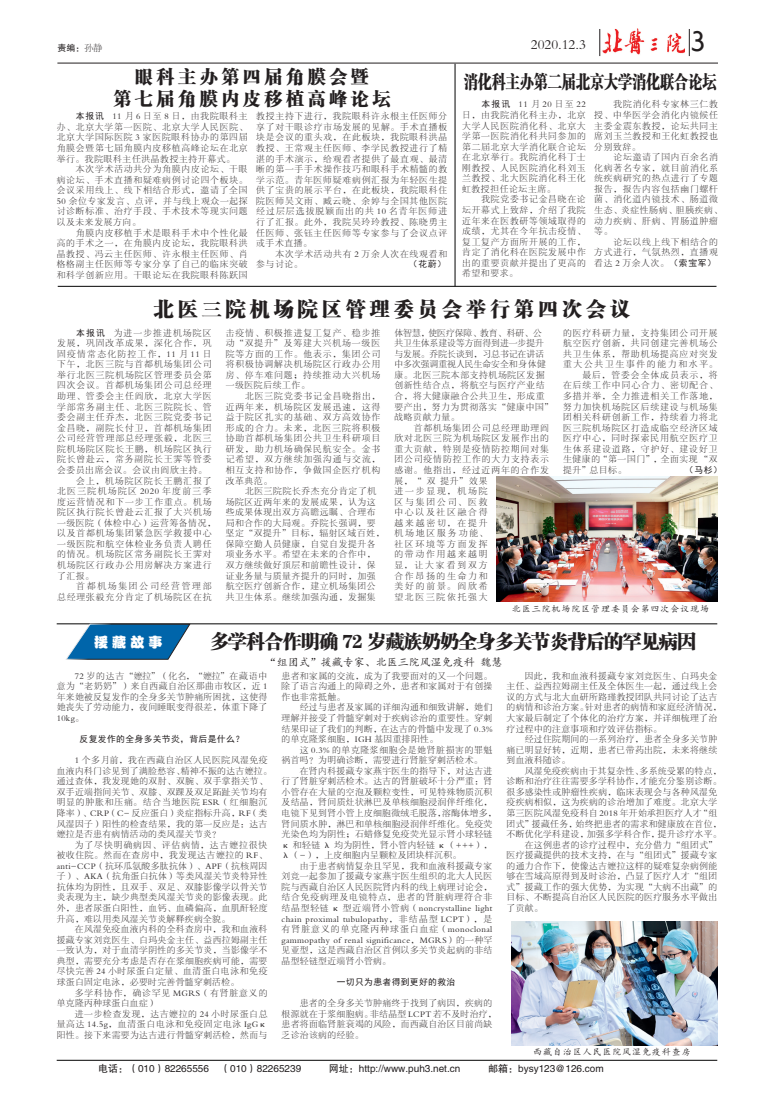
<style>
.page{position:relative;width:774px;height:1117px;background:#fff}
.page>*{position:absolute;margin:0;border:0;box-sizing:border-box;transform-origin:0 0}
.t1{font:30px "Shruti";color:#231f20}
.t2{font:20px "FZCSK GBK1 0";letter-spacing:.2em;color:#231f20}
.t3{font:19px "FZCSK GBK1 0";letter-spacing:-.04em;color:#231f20}
.t4{font:18px "FZCSK GBK1 0";letter-spacing:.2em;color:#231f20}
.t5{font:18px "FZCSK GBK1 0";color:#231f20;scale:.78 1}
.t6{font:14px "FZSYJW GB1 0";color:#231f20}
.t7{font:14px "FZPWJW GB1 0";color:#fff}
.t8{font:11px "Kai Ti";color:#231f20}
.t9{font:10px "FZHTK GBK1 0";color:#231f20}
.t10{font:9px "Kai Ti";letter-spacing:.1em;color:#231f20}
.t11{font:9px "FZHTK GBK1 0";color:#231f20}
.t12{font:8.8px/10.6px "FZSYK GBK1 0";letter-spacing:.07em;color:#231f20;text-align:justify}
.t13{font:8.8px/10.6px "FZSYK GBK1 0";letter-spacing:.045em;color:#231f20}
.t14{font:8.8px/10.6px "FZSYK GBK1 0";letter-spacing:.2em;color:#231f20}
.t15{font:8.8px/10.6px "FZSYK GBK1 0";letter-spacing:.105em;color:#231f20}
.t16{font:8.8px/10.6px "FZSYK GBK1 0";letter-spacing:.04em;color:#231f20}
.t17{font:8.8px/10.6px "FZSYK GBK1 0";letter-spacing:.09em;color:#231f20}
.t18{font:8.8px "Sim Hei";letter-spacing:.04em;color:#231f20}
.s1{font-family:"FZSYJW GB1 0"}
.s2{font-family:"Sim Hei"}
</style>
<div class="page">
<hr style="left:57px;top:63px;width:661px;height:1px;background:#231f20">
<svg style="left:599px;top:29px;width:1px;height:27px"></svg>
<svg style="left:689px;top:29px;width:1px;height:27px"></svg>
<img style="left:602px;top:28px;width:83px;height:27px">
<hr style="left:57px;top:1060px;width:660px;height:1px;background:#030303">
<hr style="left:58px;top:286px;width:658px;height:1px;background:#030303">
<hr style="left:57px;top:624px;width:660px;height:1px;background:#030303">
<hr style="left:455px;top:64px;width:1px;height:222px;background:#030303">
<svg style="left:66px;top:624px;width:124px;height:35px"></svg>
<img style="left:511px;top:921px;width:206px;height:125px">
<img style="left:496px;top:477px;width:221px;height:125px">
<p class="t11" style="left:57px;top:43px;width:47px">责编：<span class="s1">孙静</span></p>
<p class="t6" style="left:531px;top:37px;width:57px">2020.12.3</p>
<p class="t1" style="left:690px;top:23px;width:19px">3</p>
<p class="t4" style="left:135px;top:66px;width:235px">眼科主办第四届角膜会暨</p>
<p class="t4" style="left:113px;top:88px;width:279px">第七届角膜内皮移植高峰论坛</p>
<p class="t12" style="left:57px;top:111px;width:193px;text-indent:19px"><span class="s2">本报讯</span> 11 月 6 日至 8 日，由我院眼科主办、北京大学第一医院、北京大学人民医院、北京大学国际医院 3 家医院眼科协办的第四届角膜会暨第七届角膜内皮移植高峰论坛在北京举行。我院眼科主任洪晶教授主持开幕式。</p>
<p class="t12" style="left:57px;top:164px;width:193px;text-indent:19px">本次学术活动共分为角膜内皮论坛、干眼病论坛、手术直播和疑难病例讨论四个板块。会议采用线上、线下相结合形式，邀请了全国50 余位专家发言、点评，并与线上观众一起探讨诊断标准、治疗手段、手术技术等现实问题以及未来发展方向。</p>
<p class="t12" style="left:57px;top:227px;width:193px;text-indent:19px">角膜内皮移植手术是眼科手术中个性化最高的手术之一，在角膜内皮论坛，我院眼科洪晶教授、冯云主任医师、许永根主任医师、肖格格副主任医师等专家分享了自己的临床突破和科学创新应用。干眼论坛在我院眼科陈跃国</p>
<p class="t12" style="left:256px;top:111px;width:193px">教授主持下进行，我院眼科许永根主任医师分享了对干眼诊疗市场发展的见解。手术直播板块是会议的重头戏，在此板块，我院眼科洪晶教授、王常观主任医师、李学民教授进行了精湛的手术演示，给观看者提供了最直观、最清晰的第一手手术操作技巧和眼科手术精髓的教学示范。青年医师疑难病例汇报为年轻医生提供了宝贵的展示平台，在此板块，我院眼科住院医师吴文雨、臧云晓、余婷与全国其他医院经过层层选拔脱颖而出的共 10 名青年医师进行了汇报。此外，我院吴玲玲教授、陈晓勇主任医师、张钰主任医师等专家参与了会议点评或手术直播。</p>
<p class="t17" style="left:256px;top:249px;width:193px;text-indent:19px">本次学术活动共有 2 万余人次在线观看和参与讨论。</p>
<p class="t18" style="left:409px;top:260px;width:39px">（花蔚）</p>
<p class="t5" style="left:464px;top:71px;width:325px">消化科主办第二届北京大学消化联合论坛</p>
<p class="t12" style="left:462px;top:99px;width:125px;text-indent:19px"><span class="s2">本报讯</span> 11 月 20 日至 22日，由我院消化科主办，北京大学人民医院消化科、北京大学第一医院消化科共同参加的第二届北京大学消化联合论坛在北京举行。我院消化科丁士刚教授、人民医院消化科刘玉兰教授、北大医院消化科王化虹教授担任论坛主席。</p>
<p class="t12" style="left:462px;top:194px;width:125px;text-indent:19px">我院党委书记金昌晓在论坛开幕式上致辞，介绍了我院近年来在医教研等领域取得的成绩，尤其在今年抗击疫情、复工复产方面所开展的工作，肯定了消化科在医院发展中作出的重要贡献并提出了更高的希望和要求。</p>
<p class="t12" style="left:594px;top:99px;width:125px;text-indent:19px">我院消化科专家林三仁教授、中华医学会消化内镜候任主委金震东教授，论坛共同主席刘玉兰教授和王化虹教授也分别致辞。</p>
<p class="t17" style="left:594px;top:152px;width:130px;text-indent:19px">论坛邀请了国内百余名消化病著名专家，就目前消化系统疾病研究的热点进行了专题报告，报告内容包括幽门螺杆菌、消化道内镜技术、肠道微生态、炎症性肠病、胆胰疾病、动力疾病、肝病、胃肠道肿瘤等。</p>
<p class="t12" style="left:594px;top:237px;width:125px;text-indent:19px">论坛以线上线下相结合的方式进行，气氛热烈，直播观看达 2 万余人次。<span class="s2">（索宝军）</span></p>
<p class="t2" style="left:154px;top:298px;width:478px">北医三院机场院区管理委员会举行第四次会议</p>
<p class="t12" style="left:57px;top:328px;width:156px;text-indent:19px"><span class="s2">本报讯</span> 为进一步推进机场院区发展，巩固改革成果，深化合作，巩固疫情常态化防控工作，11 月 11 日下午，北医三院与首都机场集团公司举行北医三院机场院区管理委员会第四次会议。首都机场集团公司总经理助理、管委会主任阎欣，北京大学医学部常务副主任、北医三院院长、管委会副主任乔杰，北医三院党委书记金昌晓，副院长付卫，首都机场集团公司经营管理部总经理张毅，北医三院机场院区院长王鹏，机场院区执行院长曾赴云，常务副院长王霁等管委会委员出席会议。会议由阎欣主持。</p>
<p class="t15" style="left:57px;top:475px;width:160px;text-indent:19px">会上，机场院区院长王鹏汇报了北医三院机场院区 2020 年度前三季度运营情况和下一步工作重点。机场院区执行院长曾赴云汇报了大兴机场一级医院（体检中心）运营筹备情况，以及首都机场集团紧急医学救援中心一级医院和航空体检业务负责人聘任的情况。机场院区常务副院长王霁对机场院区行政办公用房解决方案进行了汇报。</p>
<p class="t15" style="left:57px;top:581px;width:156px;text-align:right">首都机场集团公司经营管理部<br>总经理张毅充分肯定了机场院区在抗</p>
<p class="t12" style="left:226px;top:328px;width:156px">击疫情、积极推进复工复产、稳步推动“双提升”及筹建大兴机场一级医院等方面的工作。他表示，集团公司将积极协调解决机场院区行政办公用房、停车难问题；持续推动大兴机场一级医院后续工作。</p>
<p class="t12" style="left:226px;top:391px;width:156px;text-indent:19px">北医三院党委书记金昌晓指出，近两年来，机场院区发展迅速，这得益于院区扎实的基础、双方高效协作形成的合力。未来，北医三院将积极协助首都机场集团公共卫生科研项目研发，助力机场确保民航安全。金书记希望，双方继续加强沟通与交流，相互支持和协作，争做国企医疗机构改革典范。</p>
<p class="t12" style="left:226px;top:486px;width:160px;text-align:left;text-indent:19px">北医三院院长乔杰充分肯定了机场院区近两年来的发展成果，认为这些成果体现出双方高瞻远瞩、合理布局和合作的大局观。乔院长强调，要坚定“双提升”目标，辐射区域百姓，保障空勤人员健康，自觉自发提升各项业务水平。希望在未来的合作中，双方继续做好顶层和前瞻性设计，保证业务量与质量齐提升的同时，加强航空医疗创新合作，建立机场集团公共卫生体系。继续加强沟通，发掘集</p>
<p class="t12" style="left:394px;top:328px;width:160px;text-align:left">体智慧，使医疗保障、教育、科研、公<br>共卫生体系建设等方面得到进一步提升与发展。乔院长谈到，习总书记在讲话中多次强调重视人民生命安全和身体健康。北医三院本部支持机场院区发掘创新性结合点，将航空与医疗产业结合，将大健康融合公共卫生，形成重要产出，努力为贯彻落实“健康中国”战略贡献力量。</p>
<p class="t14" style="left:394px;top:423px;width:156px;text-indent:19px">首都机场集团公司总经理助理阎欣对北医三院为机场院区发展作出的重大贡献，特别是疫情防控期间对集团公司疫情防控工作的大力支持表示感谢。他指出，经过近两年的合作发展，“ 双提升”效果<br>进一步显现，机场院<br>区与集团公司、医救<br>中心以及社区融合得<br>越来越密切，在提升<br>机场地区服务功能、<br>社区环境等方面发挥<br>的带动作用越来越明<br>显，让大家看到双方<br>合作昂扬的生命力和<br>美好的前景。阎欣希<br>望北医三院依托强大</p>
<p class="t12" style="left:563px;top:328px;width:156px">的医疗科研力量，支持集团公司开展航空医疗创新，共同创建完善机场公共卫生体系，帮助机场提高应对突发重大公共卫生事件的能力和水平。</p>
<p class="t12" style="left:563px;top:370px;width:156px;text-indent:19px">最后，管委会全体成员表示，将在后续工作中同心合力、密切配合、多措并举，全力推进相关工作落地，努力加快机场院区后续建设与机场集团相关科研创新工作，持续着力将北医三院机场院区打造成临空经济区域医疗中心，同时探索民用航空医疗卫生体系建设道路，守护好、建设好卫生健康的“第一国门”，全面实现 “双提升”总目标。</p>
<p class="t18" style="left:685px;top:465px;width:39px">（马杉）</p>
<p class="t10" style="left:512px;top:604px;width:199px">北医三院机场院区管理委员会第四次会议现场</p>
<p class="t7" style="left:94px;top:634px;width:70px">援藏故事</p>
<p class="t3" style="left:210px;top:630px;width:488px">多学科合作明确 72 岁藏族奶奶全身多关节炎背后的罕见病因</p>
<p class="t8" style="left:266px;top:657px;width:238px">“组团式”援藏专家、北医三院风湿免疫科 魏慧</p>
<p class="t12" style="left:57px;top:671px;width:212px;text-indent:18px">72 岁的达吉“嬷拉”（化名，“嬷拉”在藏语中意为“老奶奶”）来自西藏自治区那曲市牧区，近 1年来她被反复发作的全身多关节肿痛所困扰，这使得她丧失了劳动能力，夜间睡眠变得很差，体重下降了10kg。</p>
<p class="t18" style="left:80px;top:734px;width:166px">反复发作的全身多关节炎，背后是什么？</p>
<p class="t13" style="left:57px;top:755px;width:217px;text-indent:18px">1 个多月前，我在西藏自治区人民医院风湿免疫血液内科门诊见到了满脸愁容、精神不振的达吉嬷拉。通过查体，我发现她的双肘、双腕、双手掌指关节、双手近端指间关节、双膝、双踝及双足跖趾关节均有明显的肿胀和压痛。结合当地医院 ESR（红细胞沉降率）、CRP（C- 反应蛋白）炎症指标升高，RF（类风湿因子）阳性的检查结果，我的第一反应是：达吉嬷拉是否患有病情活动的类风湿关节炎？</p>
<p class="t12" style="left:57px;top:839px;width:212px;text-indent:18px">为了尽快明确病因、评估病情，达吉嬷拉很快被收住院。然而在查房中，我发现达吉嬷拉的 RF、anti-CCP（抗环瓜氨酸多肽抗体）、APF（抗核周因子）、AKA（抗角蛋白抗体）等类风湿关节炎特异性抗体均为阴性，且双手、双足、双膝影像学以骨关节炎表现为主，缺少典型类风湿关节炎的影像表现。此外，患者尿蛋白阳性，血钙、血磷偏高，血肌酐轻度升高，难以用类风湿关节炎解释疾病全貌。</p>
<p class="t12" style="left:57px;top:924px;width:212px;text-indent:18px">在风湿免疫血液内科的全科查房中，我和血液科援藏专家刘竞医生、白玛央金主任、益西拉姆副主任一致认为，对于血清学阴性的多关节炎，当影像学不典型，需要充分考虑是否存在浆细胞疾病可能，需要尽快完善 24 小时尿蛋白定量、血清蛋白电泳和免疫球蛋白固定电泳，必要时完善骨髓穿刺活检。</p>
<p class="t12" style="left:57px;top:987px;width:212px;text-indent:18px">多学科协作，确诊罕见 MGRS（有肾脏意义的单克隆丙种球蛋白血症）</p>
<p class="t12" style="left:57px;top:1008px;width:212px;text-indent:18px">进一步检查发现，达吉嬷拉的 24 小时尿蛋白总量高达 14.5g，血清蛋白电泳和免疫固定电泳 IgGκ阳性。接下来需要为达吉进行骨髓穿刺活检，然而与</p>
<p class="t12" style="left:282px;top:671px;width:212px">患者和家属的交流，成为了我要面对的又一个问题。除了语言沟通上的障碍之外，患者和家属对于有创操作也非常抵触。</p>
<p class="t12" style="left:282px;top:702px;width:212px;text-indent:18px">经过与患者及家属的详细沟通和细致讲解，她们理解并接受了骨髓穿刺对于疾病诊治的重要性。穿刺结果印证了我们的判断，在达吉的骨髓中发现了 0.3%的单克隆浆细胞，IGH 基因重排阳性。</p>
<p class="t12" style="left:282px;top:744px;width:212px;text-indent:18px">这 0.3% 的单克隆浆细胞会是她肾脏损害的罪魁祸首吗？为明确诊断，需要进行肾脏穿刺活检术。</p>
<p class="t13" style="left:282px;top:766px;width:217px;text-indent:18px">在肾内科援藏专家燕宇医生的指导下，对达吉进行了肾脏穿刺活检术。达吉的肾脏破坏十分严重：肾小管存在大量的空泡及颗粒变性，可见特殊物质沉积及结晶，肾间质灶状淋巴及单核细胞浸润伴纤维化，电镜下见到肾小管上皮细胞微绒毛脱落，溶酶体增多，肾间质水肿，淋巴和单核细胞浸润伴纤维化。免疫荧光染色均为阴性；石蜡修复免疫荧光显示肾小球轻链κ 和轻链 λ 均为阴性，肾小管内轻链 κ（+++），λ（-），上皮细胞内呈颗粒及团块样沉积。</p>
<p class="t12" style="left:282px;top:861px;width:212px;text-indent:18px">由于患者病情复杂且罕见，我和血液科援藏专家刘竞一起参加了援藏专家燕宇医生组织的北大人民医院与西藏自治区人民医院肾内科的线上病理讨论会，结合免疫病理及电镜特点，患者的肾脏病理符合非结晶型轻链 κ 型近端肾小管病（noncrystalline light chain proximal tubulopathy，非结晶型 LCPT），是有肾脏意义的单克隆丙种球蛋白血症（monoclonal gammopathy of renal significance，MGRS）的一种罕见亚型，这是西藏自治区首例以多关节炎起病的非结晶型轻链型近端肾小管病。</p>
<p class="t18" style="left:337px;top:977px;width:120px">一切只为患者得到更好的救治</p>
<p class="t13" style="left:282px;top:998px;width:217px;text-indent:18px">患者的全身多关节肿痛终于找到了病因，疾病的根源就在于浆细胞病。非结晶型 LCPT 若不及时治疗，患者将面临肾脏衰竭的风险，而西藏自治区目前尚缺乏诊治该病的经验。</p>
<p class="t13" style="left:506px;top:671px;width:217px;text-indent:18px">因此，我和血液科援藏专家刘竞医生、白玛央金主任、益西拉姆副主任及全体医生一起，通过线上会议的方式与北大血研所路瑾教授团队共同讨论了达吉的病情和诊治方案。针对患者的病情和家庭经济情况，大家最后制定了个体化的治疗方案，并详细梳理了治疗过程中的注意事项和疗效评估指标。</p>
<p class="t12" style="left:506px;top:734px;width:212px;text-indent:18px">经过住院期间的一系列治疗，患者全身多关节肿痛已明显好转，近期，患者已带药出院，未来将继续到血液科随诊。</p>
<p class="t16" style="left:506px;top:766px;width:217px;text-indent:18px">风湿免疫疾病由于其复杂性、多系统受累的特点，诊断和治疗往往需要多学科协作，才能充分鉴别诊断。很多感染性或肿瘤性疾病，临床表现会与各种风湿免疫疾病相似，这为疾病的诊治增加了难度。北京大学第三医院风湿免疫科自 2018 年开始承担医疗人才“组团式”援藏任务，始终把患者的需求和健康放在首位，不断优化学科建设，加强多学科合作，提升诊疗水平。</p>
<p class="t12" style="left:506px;top:839px;width:212px;text-indent:18px">在这例患者的诊疗过程中，充分借力“组团式”医疗援藏提供的技术支持，在与“组团式”援藏专家的通力合作下，使像达吉嬷拉这样的疑难复杂病例能够在雪域高原得到及时诊治，凸显了医疗人才“组团式”援藏工作的强大优势，为实现“大病不出藏”的目标、不断提高自治区人民医院的医疗服务水平做出了贡献。</p>
<p class="t10" style="left:533px;top:1047px;width:159px">西藏自治区人民医院风湿免疫科查房</p>
<p class="t9" style="left:98px;top:1063px;width:205px">电话：（010）82265556 （010）82265239</p>
<p class="t9" style="left:329px;top:1063px;width:133px">网址：http://www.puh3.net.cn</p>
<p class="t9" style="left:488px;top:1063px;width:117px">邮箱：bysy123@126.com</p>
</div>
